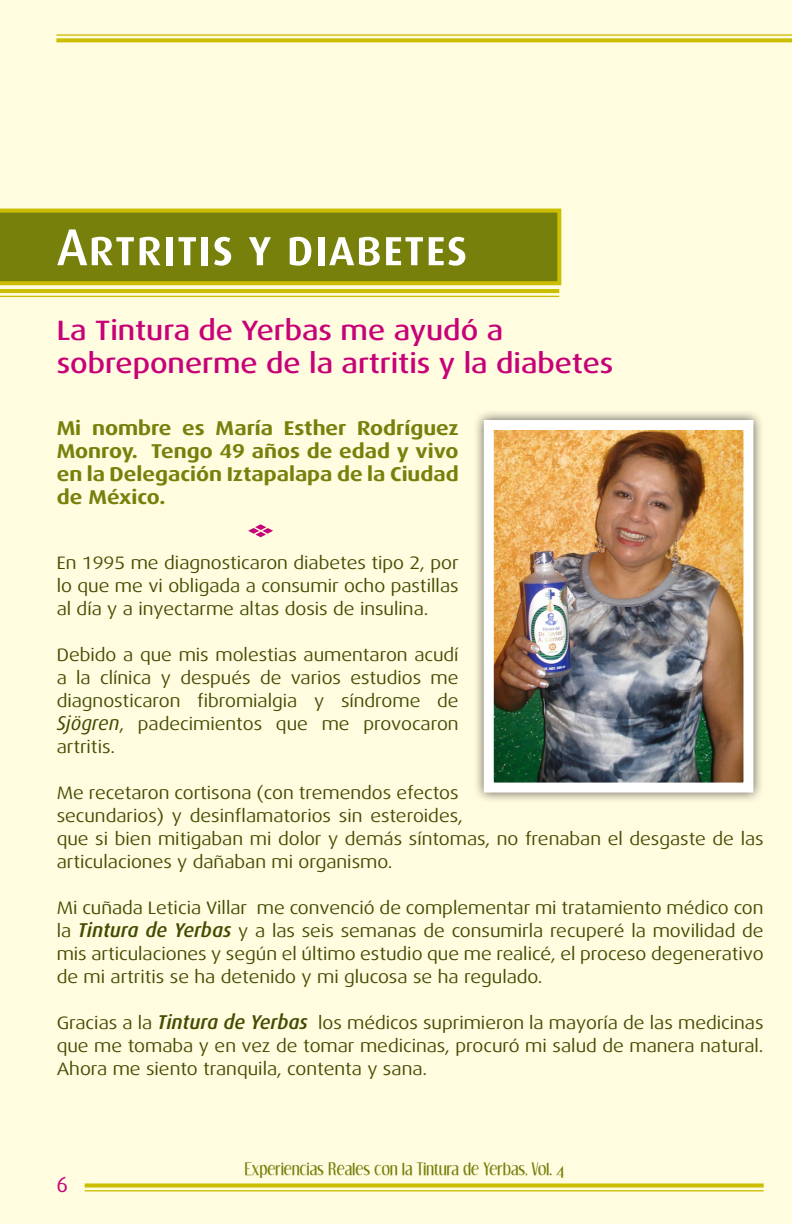
<style>
.page{position:relative;width:792px;height:1224px;background:#fffce0}
.page>*{position:absolute;margin:0;border:0;box-sizing:border-box;transform-origin:0 0}
.t1{font:52px "Dax Medium Caps";color:#fff}
.t2{font:500 28px/33.6px "Dax Wide";color:#c70177}
.t3{font:22px "Dax";color:#c70177}
.t4{font:700 20px/23px "Dax Wide";color:#76800b;text-align:justify}
.t5{font:18px/23px "Dax Wide";color:#424c00;text-align:justify}
.t6{font:17.2px "Dream Orphans";letter-spacing:.01em;color:#76800b}
.s1{font-family:"Dax";font-style:italic;font-size:20px}
.s2{font-family:"Dax";font-weight:500;font-style:italic;font-size:20px}
</style>
<div class="page">
<svg style="left:85px;top:1183px;width:679px;height:4px;background:#d1c51b"></svg>
<hr style="left:85px;top:1190px;width:679px;height:1px;background:#cbbe01">
<svg style="left:56px;top:38px;width:736px;height:4px;background:#cfc315"></svg>
<hr style="left:56px;top:34px;width:736px;height:2px;background:#cbbe01">
<svg style="left:0;top:209px;width:561px;height:76px;background:#7e8609"></svg>
<div style="left:473px;top:409px;width:291px;height:395px;background:#231f20;opacity:.75"></div>
<img style="left:495px;top:431px;width:247px;height:351px">
<div style="left:484px;top:420px;width:269px;height:373px;border:10px solid #fff"></div>
<svg style="left:248px;top:524px;width:25px;height:13px"></svg>
<hr style="left:0;top:289px;width:559px;height:4px;background:#cbbe01">
<hr style="left:0;top:296px;width:559px;height:1px;background:#cbbe01">
<p class="t1" style="left:57px;top:218px;width:413px">Artritis y diabetes</p>
<p class="t2" style="left:57px;top:314px;width:558px">La Tintura de Yerbas me ayudó a sobreponerme de la artritis y la diabetes</p>
<p class="t4" style="left:57px;top:417px;width:404px">Mi nombre es María Esther Rodríguez Monroy. Tengo 49 años de edad y vivo en la Delegación Iztapalapa de la Ciudad de México.</p>
<p class="t5" style="left:57px;top:552px;width:403px">En 1995 me diagnosticaron diabetes tipo 2, por lo que me vi obligada a consumir ocho pastillas al día y a inyectarme altas dosis de insulina.</p>
<p class="t5" style="left:57px;top:644px;width:404px">Debido a que mis molestias aumentaron acudí a la clínica y después de varios estudios me diagnosticaron fibromialgia y síndrome de <span class="s1">Sjögren</span>, padecimientos que me provocaron artritis.</p>
<p class="t5" style="left:57px;top:782px;width:709px;text-align:left">Me recetaron cortisona (con tremendos efectos<br>secundarios) y desinflamatorios sin esteroides,<br>que si bien mitigaban mi dolor y demás síntomas, no frenaban el desgaste de las articulaciones y dañaban mi organismo.</p>
<p class="t5" style="left:57px;top:897px;width:709px">Mi cuñada Leticia Villar me convenció de complementar mi tratamiento médico con la <span class="s2">Tintura de Yerbas</span> y a las seis semanas de consumirla recuperé la movilidad de mis articulaciones y según el último estudio que me realicé, el proceso degenerativo de mi artritis se ha detenido y mi glucosa se ha regulado.</p>
<p class="t5" style="left:57px;top:1012px;width:708px">Gracias a la <span class="s2">Tintura de Yerbas</span> los médicos suprimieron la mayoría de las medicinas que me tomaba y en vez de tomar medicinas, procuró mi salud de manera natural.<br>Ahora me siento tranquila, contenta y sana.</p>
<p class="t3" style="left:56px;top:1172px;width:13px">6</p>
<p class="t6" style="left:245px;top:1160px;width:321px">Experiencias Reales con la Tintura de Yerbas, Vol. 4</p>
</div>
